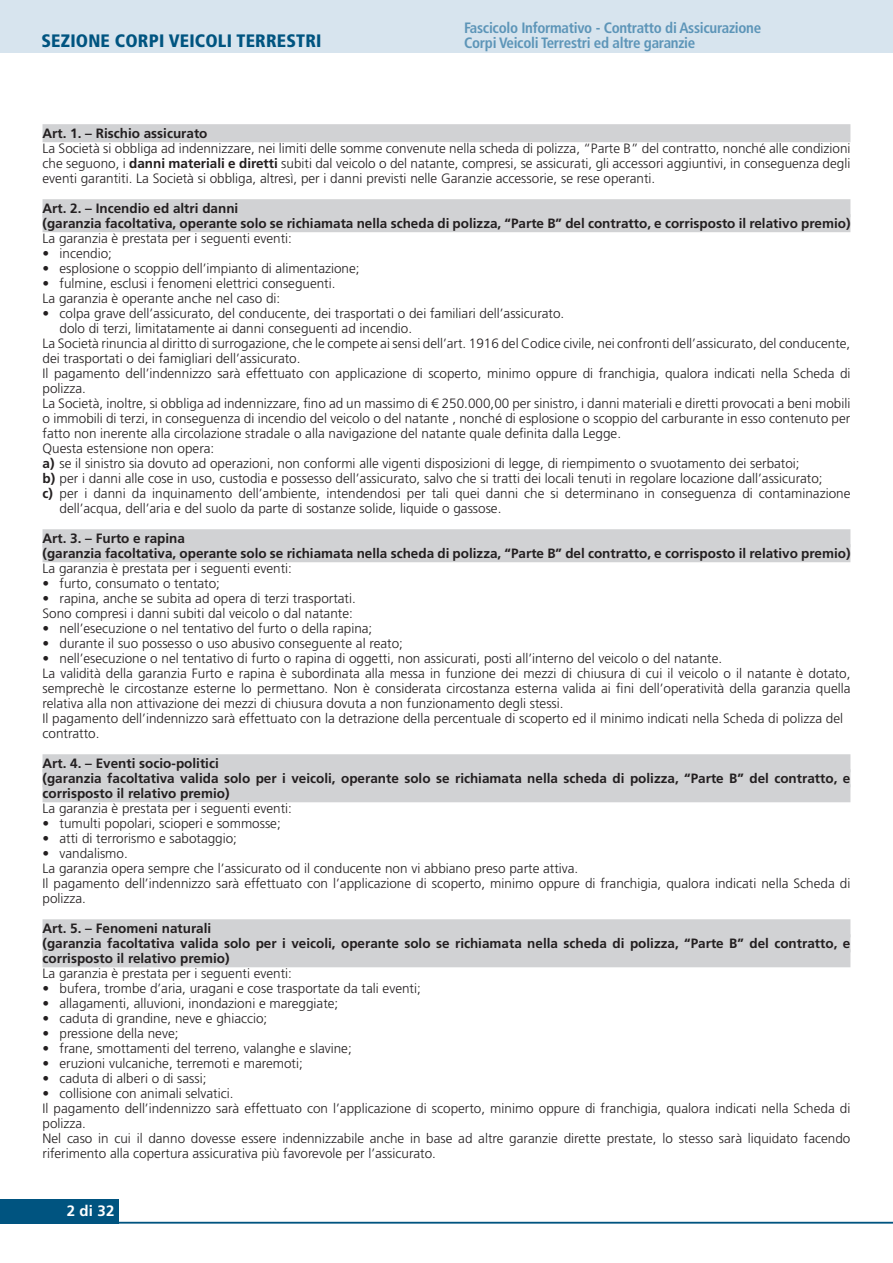
<style>
.page{position:relative;width:893px;height:1263px;background:#fff}
.page>*{position:absolute;margin:0;border:0;box-sizing:border-box;transform-origin:0 0}
.t1{font:900 condensed 18px "Frutiger LT Std";letter-spacing:.01em;color:#005480}
.t2{font:700 condensed 15px/15px "Frutiger LT Std";letter-spacing:-.02em;color:#5d95b8}
.t3{font:700 15px "Frutiger LT Std";color:#fff}
.t4{font:300 13.5px/15px "Frutiger LT Std";color:#231f20}
.t5{font:700 13.5px/15px "Frutiger LT Std";color:#231f20}
.s1{font-weight:700}
</style>
<div class="page">
<hr style="left:0;top:1222px;width:893px;height:1px;background:#005480">
<div style="left:0;top:1199px;width:119px;height:24px;background:#005480"></div>
<div style="left:0;top:0;width:893px;height:53px;background:#d7e4ee"></div>
<div style="left:43px;top:124px;width:807px;height:18px;background:#d1d2d4"></div>
<div style="left:43px;top:199px;width:807px;height:18px;background:#d1d2d4"></div>
<div style="left:43px;top:214px;width:807px;height:18px;background:#d1d2d4"></div>
<div style="left:43px;top:529px;width:807px;height:18px;background:#d1d2d4"></div>
<div style="left:43px;top:544px;width:807px;height:18px;background:#d1d2d4"></div>
<div style="left:43px;top:754px;width:807px;height:18px;background:#d1d2d4"></div>
<div style="left:43px;top:769px;width:807px;height:18px;background:#d1d2d4"></div>
<div style="left:43px;top:784px;width:807px;height:18px;background:#d1d2d4"></div>
<div style="left:43px;top:919px;width:807px;height:18px;background:#d1d2d4"></div>
<div style="left:43px;top:934px;width:807px;height:18px;background:#d1d2d4"></div>
<div style="left:43px;top:949px;width:807px;height:18px;background:#d1d2d4"></div>
<h1 class="t1" style="left:41px;top:30px;width:282px">SEZIONE CORPI VEICOLI TERRESTRI</h1>
<p class="t2" style="left:464px;top:20px;width:299px">Fascicolo Informativo - Contratto di Assicurazione<br>Corpi Veicoli Terrestri ed altre garanzie</p>
<p class="t5" style="left:43px;top:126px;width:167px">Art. 1. – Rischio assicurato</p>
<p class="t4" style="left:43px;top:141px;width:809px;text-align:justify">La Società si obbliga ad indennizzare, nei limiti delle somme convenute nella scheda di polizza, “Parte B” del contratto, nonché alle condizioni che seguono, i <span class="s1">danni materiali e diretti</span> subiti dal veicolo o del natante, compresi, se assicurati, gli accessori aggiuntivi, in conseguenza degli eventi garantiti. La Società si obbliga, altresì, per i danni previsti nelle Garanzie accessorie, se rese operanti.</p>
<p class="t5" style="left:43px;top:201px;width:809px">Art. 2. – Incendio ed altri danni<br>(garanzia facoltativa, operante solo se richiamata nella scheda di polizza, “Parte B” del contratto, e corrisposto il relativo premio)</p>
<p class="t4" style="left:43px;top:231px;width:251px">La garanzia è prestata per i seguenti eventi:</p>
<p class="t4" style="left:43px;top:246px;width:71px">• incendio;</p>
<p class="t4" style="left:43px;top:261px;width:319px">• esplosione o scoppio dell’impianto di alimentazione;</p>
<p class="t4" style="left:43px;top:276px;width:295px">• fulmine, esclusi i fenomeni elettrici conseguenti.<br>La garanzia è operante anche nel caso di:</p>
<p class="t4" style="left:43px;top:306px;width:523px">• colpa grave dell’assicurato, del conducente, dei trasportati o dei familiari dell’assicurato.</p>
<p class="t4" style="left:60px;top:321px;width:354px">dolo di terzi, limitatamente ai danni conseguenti ad incendio.</p>
<p class="t4" style="left:43px;top:336px;width:809px">La Società rinuncia al diritto di surrogazione, che le compete ai sensi dell’art. 1916 del Codice civile, nei confronti dell’assicurato, del conducente,</p>
<p class="t4" style="left:43px;top:351px;width:259px">dei trasportati o dei famigliari dell’assicurato.</p>
<p class="t4" style="left:43px;top:366px;width:809px">Il pagamento dell’indennizzo sarà effettuato con applicazione di scoperto, minimo oppure di franchigia, qualora indicati nella Scheda di</p>
<p class="t4" style="left:43px;top:381px;width:45px">polizza.</p>
<p class="t4" style="left:43px;top:396px;width:809px">La Società, inoltre, si obbliga ad indennizzare, fino ad un massimo di € 250.000,00 per sinistro, i danni materiali e diretti provocati a beni mobili</p>
<p class="t4" style="left:43px;top:411px;width:809px">o immobili di terzi, in conseguenza di incendio del veicolo o del natante , nonché di esplosione o scoppio del carburante in esso contenuto per</p>
<p class="t4" style="left:43px;top:426px;width:580px">fatto non inerente alla circolazione stradale o alla navigazione del natante quale definita dalla Legge.</p>
<p class="t4" style="left:43px;top:441px;width:173px">Questa estensione non opera:</p>
<p class="t4" style="left:43px;top:456px;width:759px"><span class="s1">a)</span> se il sinistro sia dovuto ad operazioni, non conformi alle vigenti disposizioni di legge, di riempimento o svuotamento dei serbatoi;</p>
<p class="t4" style="left:43px;top:471px;width:782px"><span class="s1">b)</span> per i danni alle cose in uso, custodia e possesso dell’assicurato, salvo che si tratti dei locali tenuti in regolare locazione dall’assicurato;</p>
<p class="t4" style="left:43px;top:486px;width:809px"><span class="s1">c)</span> per i danni da inquinamento dell’ambiente, intendendosi per tali quei danni che si determinano in conseguenza di contaminazione</p>
<p class="t4" style="left:60px;top:501px;width:443px">dell’acqua, dell’aria e del suolo da parte di sostanze solide, liquide o gassose.</p>
<p class="t5" style="left:43px;top:531px;width:809px">Art. 3. – Furto e rapina<br>(garanzia facoltativa, operante solo se richiamata nella scheda di polizza, “Parte B” del contratto, e corrisposto il relativo premio)</p>
<p class="t4" style="left:43px;top:561px;width:251px">La garanzia è prestata per i seguenti eventi:</p>
<p class="t4" style="left:43px;top:576px;width:179px">• furto, consumato o tentato;</p>
<p class="t4" style="left:43px;top:591px;width:315px">• rapina, anche se subita ad opera di terzi trasportati.<br>Sono compresi i danni subiti dal veicolo o dal natante:</p>
<p class="t4" style="left:43px;top:621px;width:331px">• nell’esecuzione o nel tentativo del furto o della rapina;</p>
<p class="t4" style="left:43px;top:636px;width:362px">• durante il suo possesso o uso abusivo conseguente al reato;</p>
<p class="t4" style="left:43px;top:651px;width:809px">• nell’esecuzione o nel tentativo di furto o rapina di oggetti, non assicurati, posti all’interno del veicolo o del natante.<br>La validità della garanzia Furto e rapina è subordinata alla messa in funzione dei mezzi di chiusura di cui il veicolo o il natante è dotato, semprechè le circostanze esterne lo permettano. Non è considerata circostanza esterna valida ai fini dell’operatività della garanzia quella relativa alla non attivazione dei mezzi di chiusura dovuta a non funzionamento degli stessi.<br>Il pagamento dell’indennizzo sarà effettuato con la detrazione della percentuale di scoperto ed il minimo indicati nella Scheda di polizza del contratto.</p>
<p class="t5" style="left:43px;top:755px;width:809px">Art. 4. – Eventi socio-politici<br>(garanzia facoltativa valida solo per i veicoli, operante solo se richiamata nella scheda di polizza, “Parte B” del contratto, e corrisposto il relativo premio)</p>
<p class="t4" style="left:43px;top:801px;width:251px">La garanzia è prestata per i seguenti eventi:</p>
<p class="t4" style="left:43px;top:816px;width:240px">• tumulti popolari, scioperi e sommosse;</p>
<p class="t4" style="left:43px;top:831px;width:196px">• atti di terrorismo e sabotaggio;</p>
<p class="t4" style="left:43px;top:846px;width:809px">• vandalismo.<br>La garanzia opera sempre che l’assicurato od il conducente non vi abbiano preso parte attiva.<br>Il pagamento dell’indennizzo sarà effettuato con l’applicazione di scoperto, minimo oppure di franchigia, qualora indicati nella Scheda di polizza.</p>
<p class="t5" style="left:43px;top:920px;width:809px">Art. 5. – Fenomeni naturali<br>(garanzia facoltativa valida solo per i veicoli, operante solo se richiamata nella scheda di polizza, “Parte B” del contratto, e corrisposto il relativo premio)</p>
<p class="t4" style="left:43px;top:966px;width:251px">La garanzia è prestata per i seguenti eventi:</p>
<p class="t4" style="left:43px;top:981px;width:380px">• bufera, trombe d’aria, uragani e cose trasportate da tali eventi;</p>
<p class="t4" style="left:43px;top:996px;width:297px">• allagamenti, alluvioni, inondazioni e mareggiate;</p>
<p class="t4" style="left:43px;top:1011px;width:226px">• caduta di grandine, neve e ghiaccio;</p>
<p class="t4" style="left:43px;top:1026px;width:138px">• pressione della neve;</p>
<p class="t4" style="left:43px;top:1041px;width:311px">• frane, smottamenti del terreno, valanghe e slavine;</p>
<p class="t4" style="left:43px;top:1056px;width:262px">• eruzioni vulcaniche, terremoti e maremoti;</p>
<p class="t4" style="left:43px;top:1071px;width:166px">• caduta di alberi o di sassi;</p>
<p class="t4" style="left:43px;top:1086px;width:809px">• collisione con animali selvatici.<br>Il pagamento dell’indennizzo sarà effettuato con l’applicazione di scoperto, minimo oppure di franchigia, qualora indicati nella Scheda di polizza.<br>Nel caso in cui il danno dovesse essere indennizzabile anche in base ad altre garanzie dirette prestate, lo stesso sarà liquidato facendo riferimento alla copertura assicurativa più favorevole per l’assicurato.</p>
<p class="t3" style="left:67px;top:1202px;width:49px">2 di 32</p>
</div>
